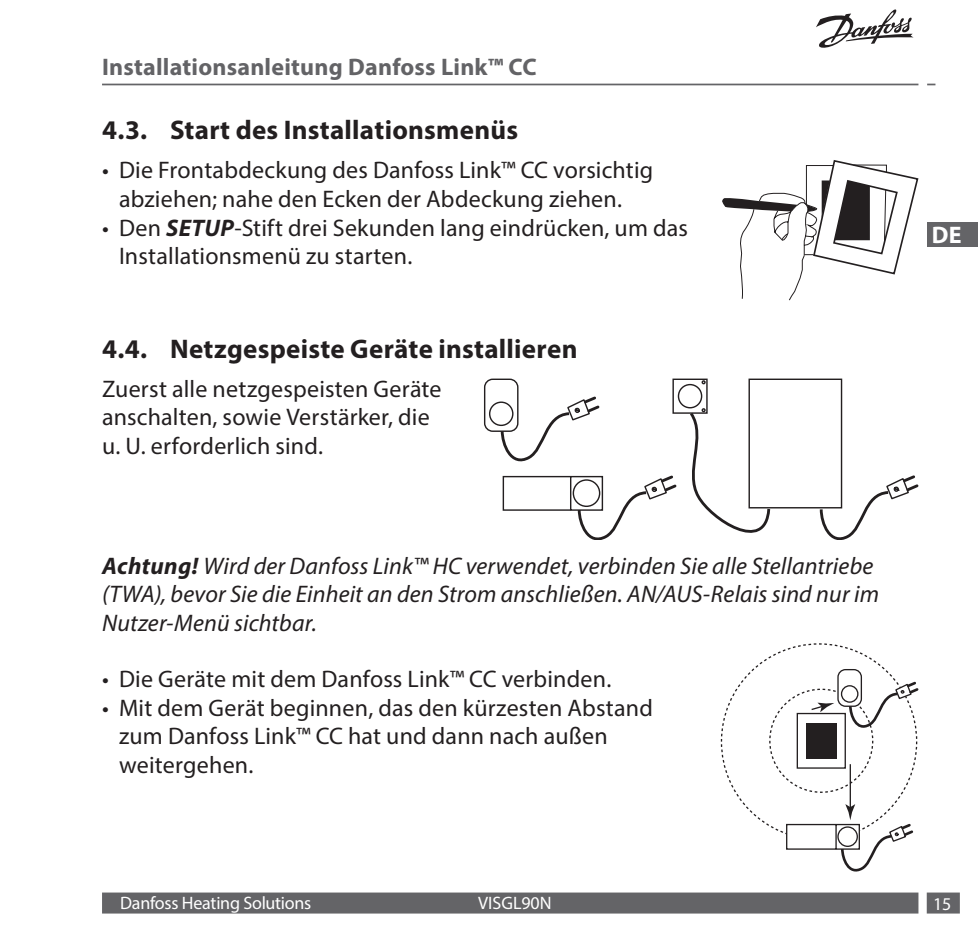
<style>
.page{position:relative;width:978px;height:936px;background:#fff}
.page>*{position:absolute;margin:0;border:0;box-sizing:border-box;transform-origin:0 0}
.t1{font:700 27px "Myriad Pro";letter-spacing:.01em;color:#231f20}
.t2{font:24px/28.8px "Myriad Pro";letter-spacing:.01em;color:#231f20}
.t3{font:italic 24px/28.8px "Myriad Pro";letter-spacing:.005em;color:#231f20}
.t4{font:700 24px "Myriad Pro";letter-spacing:.01em;color:#636366}
.t5{font:700 24px "Myriad Pro";color:#fff}
.t6{font:18px "Myriad Pro";letter-spacing:-.015em;color:#fff}
.t7{font:18px "Myriad Pro";letter-spacing:.005em;color:#fff}
.s1{font-weight:700;font-style:italic}
.s2{font-weight:700}
</style>
<div class="page">
<hr style="left:102px;top:84px;width:816px;height:1px;background:#646467">
<svg style="left:816px;top:9px;width:98px;height:39px"></svg>
<div style="left:102px;top:892px;width:816px;height:21px;background:#646467"></div>
<div style="left:927px;top:892px;width:33px;height:21px;background:#646467"></div>
<div style="left:927px;top:222px;width:51px;height:25px;background:#646467"></div>
<svg style="left:722px;top:160px;width:196px;height:140px"></svg>
<svg style="left:484px;top:378px;width:434px;height:161px"></svg>
<div style="left:797px;top:712px;width:49px;height:56px;border:1px solid #231f20"></div>
<div style="left:806px;top:722px;width:30px;height:36px;background:#231f20"></div>
<svg style="left:785px;top:762px;width:130px;height:109px"></svg>
<svg style="left:810px;top:668px;width:108px;height:63px"></svg>
<p class="t4" style="left:102px;top:51px;width:436px">Installationsanleitung Danfoss Link™ CC</p>
<p class="t1" style="left:102px;top:113px;width:418px">4.3. Start des Installationsmenüs</p>
<p class="t2" style="left:102px;top:155px;width:553px;text-align:center">• Die Frontabdeckung des Danfoss Link™ CC vorsichtig abziehen; nahe den Ecken der Abdeckung ziehen.</p>
<p class="t2" style="left:119px;top:213px;width:570px;text-indent:-17px">• Den <span class="s1">SETUP</span>-Stift drei Sekunden lang eindrücken, um das<br>Installationsmenü zu starten.</p>
<p class="t1" style="left:102px;top:331px;width:477px">4.4. Netzgespeiste Geräte installieren</p>
<p class="t2" style="left:102px;top:374px;width:341px">Zuerst alle netzgespeisten Geräte anschalten, sowie Verstärker, die u. U. erforderlich sind.</p>
<p class="t3" style="left:102px;top:550px;width:778px"><span class="s2">Achtung!</span> Wird der Danfoss Link™ HC verwendet, verbinden Sie alle Stellantriebe (TWA), bevor Sie die Einheit an den Strom anschließen. AN/AUS-Relais sind nur im<br>Nutzer-Menü sichtbar.</p>
<p class="t2" style="left:102px;top:664px;width:511px">• Die Geräte mit dem Danfoss Link™ CC verbinden.</p>
<p class="t2" style="left:119px;top:692px;width:536px;text-indent:-17px">• Mit dem Gerät beginnen, das den kürzesten Abstand zum Danfoss Link™ CC hat und dann nach außen weitergehen.</p>
<p class="t5" style="left:932px;top:220px;width:31px">DE</p>
<p class="t6" style="left:120px;top:892px;width:193px">Danfoss Heating Solutions</p>
<p class="t7" style="left:478px;top:892px;width:75px">VISGL90N</p>
<p class="t6" style="left:933px;top:892px;width:20px">15</p>
</div>
